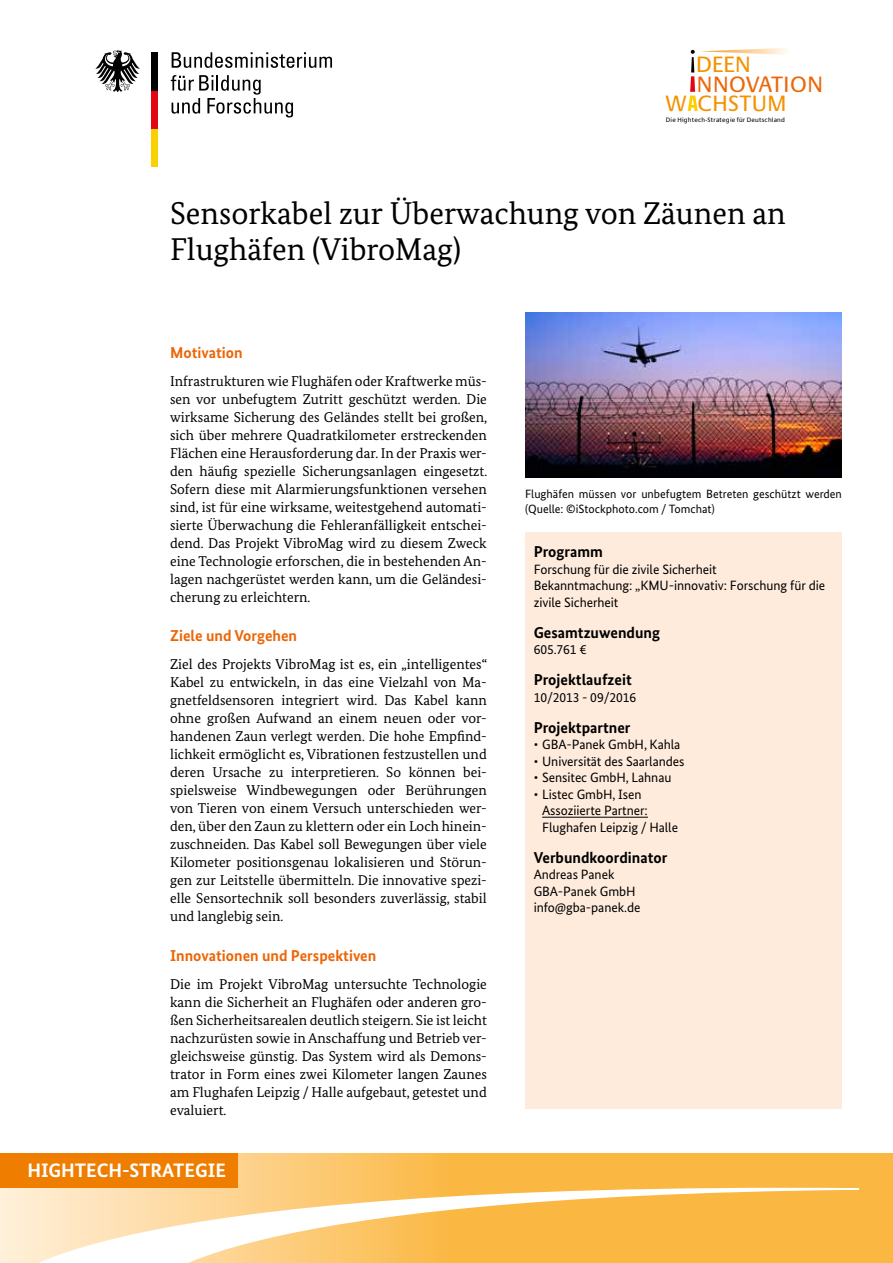
<style>
.page{position:relative;width:893px;height:1263px;background:#fff}
.page>*{position:absolute;margin:0;border:0;box-sizing:border-box;transform-origin:0 0}
.t1{font:31.5px/36px "Bundes Serif";color:#000}
.t2{font:23.1px "Neue Praxis";letter-spacing:.015em;color:#f39200}
.t3{font:23.1px "Neue Praxis";letter-spacing:.025em;color:#ec6608}
.t4{font:700 19.5px "Bundes Sans Office";color:#fff}
.t5{font:700 15.75px "Bundes Sans";color:#000}
.t6{font:700 15.75px "Bundes Sans";color:#ec6608}
.P_Start{font:14.25px/18px "Bundes Serif";color:#000;text-align:justify}
.P_Kasten{font:13.5px/16.5px "Bundes Sans";letter-spacing:-.005em;color:#000}
.LI_Ohne{font:13.5px "Bundes Sans";letter-spacing:-.005em;color:#000}
.t7{font:12px/15.8px "Bundes Sans";color:#000}
.t8{font:6.6px "Neue Praxis";letter-spacing:.03em;color:#000}
</style>
<div class="page">
<div style="left:525px;top:532px;width:317px;height:576px;background:#feebdc"></div>
<hr style="left:542px;top:817px;width:106px;height:1px;background:#000">
<svg style="left:171px;top:75px;width:122px;height:42px"></svg>
<svg style="left:172px;top:52px;width:160px;height:16px"></svg>
<div style="left:151px;top:129px;width:7px;height:38px;background:#f8d200"></div>
<div style="left:151px;top:90px;width:7px;height:39px;background:#e30613"></div>
<div style="left:151px;top:52px;width:7px;height:39px;background:#000"></div>
<svg style="left:95px;top:50px;width:45px;height:42px"></svg>
<img style="left:701px;top:48px;width:85px;height:7px">
<svg style="left:688px;top:50px;width:10px;height:61px"></svg>
<img style="left:525px;top:312px;width:317px;height:166px">
<svg style="left:0;top:1153px;width:893px;height:110px;background:#fabc50"></svg>
<div style="left:0;top:1153px;width:238px;height:35px;background:#ef7d00"></div>
<svg style="left:5px;top:1182px;width:855px;height:81px"></svg>
<p class="t2" style="left:696px;top:51px;width:56px">DEEN</p>
<p class="t3" style="left:697px;top:70px;width:128px">NNOVATION</p>
<p class="t2" style="left:666px;top:89px;width:122px">W CHSTUM</p>
<p class="t8" style="left:666px;top:116px;width:120px">Die Hightech-Strategie für Deutschland</p>
<h1 class="t1" style="left:170px;top:195px;width:617px">Sensorkabel zur Überwachung von Zäunen an<br>Flughäfen (VibroMag)</h1>
<h2 class="t6" style="left:170px;top:342px;width:74px">Motivation</h2>
<p class="P_Start" style="left:170px;top:372px;width:319px">Infrastrukturen wie Flughäfen oder Kraftwerke müs&shy;sen vor unbefugtem Zutritt geschützt werden. Die wirksame Sicherung des Geländes stellt bei großen, sich über mehrere Quadratkilometer erstreckenden Flächen eine Herausforderung dar. In der Praxis wer&shy;den häufig spezielle Sicherungsanlagen eingesetzt.<br>Sofern diese mit Alarmierungsfunktionen versehen sind, ist für eine wirksame, weitestgehend automati&shy;sierte Überwachung die Fehleranfälligkeit entschei&shy;dend. Das Projekt VibroMag wird zu diesem Zweck eine Technologie erforschen, die in bestehenden An&shy;lagen nachgerüstet werden kann, um die Geländesi&shy;cherung zu erleichtern.</p>
<h2 class="t6" style="left:170px;top:626px;width:129px">Ziele und Vorgehen</h2>
<p class="P_Start" style="left:170px;top:655px;width:319px">Ziel des Projekts VibroMag ist es, ein „intelligentes“ Kabel zu entwickeln, in das eine Vielzahl von Ma&shy;gnetfeldsensoren integriert wird. Das Kabel kann ohne großen Aufwand an einem neuen oder vor&shy;handenen Zaun verlegt werden. Die hohe Empfind&shy;lichkeit ermöglicht es, Vibrationen festzustellen und deren Ursache zu interpretieren. So können bei&shy;spielsweise Windbewegungen oder Berührungen von Tieren von einem Versuch unterschieden wer&shy;den, über den Zaun zu klettern oder ein Loch hinein&shy;zuschneiden. Das Kabel soll Bewegungen über viele Kilometer positionsgenau lokalisieren und Störun&shy;gen zur Leitstelle übermitteln. Die innovative spezi&shy;elle Sensortechnik soll besonders zuverlässig, stabil und langlebig sein.</p>
<h2 class="t6" style="left:170px;top:946px;width:208px">Innovationen und Perspektiven</h2>
<p class="P_Start" style="left:170px;top:975px;width:318px">Die im Projekt VibroMag untersuchte Technologie kann die Sicherheit an Flughäfen oder anderen gro&shy;ßen Sicherheitsarealen deutlich steigern. Sie ist leicht nachzurüsten sowie in Anschaffung und Betrieb ver&shy;gleichsweise günstig. Das System wird als Demons&shy;trator in Form eines zwei Kilometer langen Zaunes am Flughafen Leipzig / Halle aufgebaut, getestet und evaluiert.</p>
<h3 class="t4" style="left:27px;top:1159px;width:200px">HIGHTECH-STRATEGIE</h3>
<h3 class="t4" style="left:32px;top:1159px;width:139px">WISSENSCHAFT</h3>
<h3 class="t4" style="left:78px;top:1159px;width:83px">BILDUNG</h3>
<p class="t7" style="left:525px;top:486px;width:318px">Flughäfen müssen vor unbefugtem Betreten geschützt werden (Quelle: ©iStockphoto.com / Tomchat)</p>
<h3 class="t5" style="left:534px;top:542px;width:71px">Programm</h3>
<p class="P_Kasten" style="left:534px;top:561px;width:185px">Forschung für die zivile Sicherheit</p>
<p class="P_Kasten" style="left:534px;top:577px;width:293px">Bekanntmachung: „KMU-innovativ: Forschung für die zivile Sicherheit</p>
<h3 class="t5" style="left:534px;top:623px;width:128px">Gesamtzuwendung</h3>
<p class="P_Kasten" style="left:534px;top:641px;width:55px">605.761 €</p>
<h3 class="t5" style="left:534px;top:670px;width:100px">Projektlaufzeit</h3>
<p class="P_Kasten" style="left:534px;top:689px;width:104px">10/2013 - 09/2016</p>
<h3 class="t5" style="left:534px;top:718px;width:98px">Projektpartner</h3>
<p class="P_Kasten" style="left:534px;top:736px;width:148px">• GBA-Panek GmbH, Kahla</p>
<p class="P_Kasten" style="left:534px;top:753px;width:152px">• Universität des Saarlandes</p>
<p class="P_Kasten" style="left:534px;top:769px;width:139px">• Sensitec GmbH, Lahnau</p>
<p class="P_Kasten" style="left:542px;top:786px;width:107px;text-indent:-9px">• Listec GmbH, Isen<br>Assoziierte Partner:</p>
<p class="LI_Ohne" style="left:542px;top:819px;width:137px">Flughafen Leipzig / Halle</p>
<h3 class="t5" style="left:534px;top:848px;width:135px">Verbundkoordinator</h3>
<p class="P_Kasten" style="left:534px;top:866px;width:82px">Andreas Panek</p>
<p class="P_Kasten" style="left:534px;top:883px;width:103px">GBA-Panek GmbH</p>
<p class="P_Kasten" style="left:534px;top:899px;width:108px">info@gba-panek.de</p>
</div>
